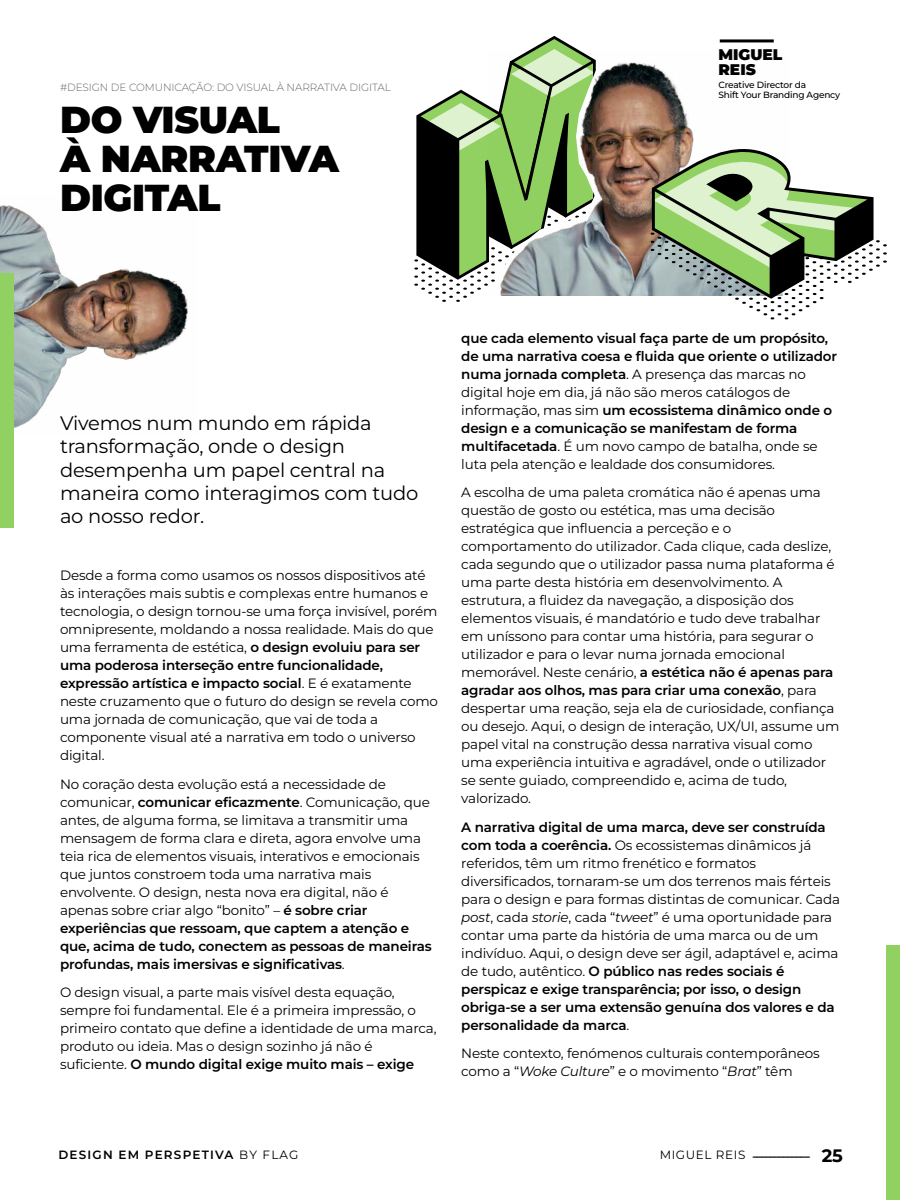
<style>
.page{position:relative;width:900px;height:1200px;background:#fff}
.page>*{position:absolute;margin:0;border:0;box-sizing:border-box;transform-origin:0 0}
.t1{font:900 37.5px/38.7px "Montserrat";letter-spacing:-.01em;color:#000}
.t2{font:19.5px/23.4px "Montserrat";letter-spacing:-.01em;color:#000}
.t3{font:18px "Montserrat";color:#000}
.t4{font:900 15.45px/15.5px "Montserrat";color:#000}
.t5{font:13.5px/18px "Montserrat";letter-spacing:-.01em;color:#000}
.t6{font:600 13.5px/18px "Montserrat";letter-spacing:-.01em;color:#000}
.t7{font:600 12px "Montserrat";letter-spacing:.1em;color:#000}
.t8{font:300 10.5px "Montserrat";letter-spacing:-.01em;color:#666}
.t9{font:500 9px/10.5px "Montserrat";letter-spacing:-.02em;color:#000}
.s1{font-weight:600}
.s2{font-weight:400}
.s3{font-style:italic}
.s4{font-size:12px}
.s5{font-weight:700}
</style>
<div class="page">
<div style="left:886px;top:945px;width:14px;height:255px;background:#91d161"></div>
<svg style="left:414px;top:37px;width:165px;height:265px"></svg>
<img style="left:1px;top:205px;width:187px;height:223px">
<div style="left:0;top:273px;width:14px;height:255px;background:#91d161"></div>
<img style="left:487px;top:50px;width:207px;height:246px">
<svg style="left:650px;top:144px;width:237px;height:176px"></svg>
<hr style="left:720px;top:39px;width:54px;height:3px;background:#000">
<p class="t8" style="left:60px;top:80px;width:332px">#DESIGN DE COMUNICAÇÃO: DO VISUAL À NARRATIVA DIGITAL</p>
<h1 class="t1" style="left:60px;top:98px;width:280px">DO VISUAL<br>À NARRATIVA<br>DIGITAL</h1>
<p class="t4" style="left:718px;top:46px;width:66px">MIGUEL<br>REIS</p>
<p class="t9" style="left:718px;top:79px;width:123px">Creative Director da<br>Shift Your Branding Agency</p>
<h2 class="t2" style="left:60px;top:411px;width:360px">Vivemos num mundo em rápida transformação, onde o design desempenha um papel central na maneira como interagimos com tudo ao nosso redor.</h2>
<p class="t5" style="left:60px;top:566px;width:380px">Desde a forma como usamos os nossos dispositivos até às interações mais subtis e complexas entre humanos e tecnologia, o design tornou-se uma força invisível, porém omnipresente, moldando a nossa realidade. Mais do que uma ferramenta de estética, <span class="s1">o design evoluiu para ser uma poderosa interseção entre funcionalidade, expressão artística e impacto social</span>. E é exatamente neste cruzamento que o futuro do design se revela como uma jornada de comunicação, que vai de toda a componente visual até a narrativa em todo o universo digital.</p>
<p class="t5" style="left:60px;top:775px;width:373px">No coração desta evolução está a necessidade de comunicar, <span class="s1">comunicar eficazmente</span>. Comunicação, que antes, de alguma forma, se limitava a transmitir uma mensagem de forma clara e direta, agora envolve uma teia rica de elementos visuais, interativos e emocionais que juntos constroem toda uma narrativa mais envolvente. O design, nesta nova era digital, não é apenas sobre criar algo “bonito” – <span class="s1">é sobre criar experiências que ressoam, que captem a atenção e que, acima de tudo, conectem as pessoas de maneiras profundas, mais imersivas e significativas</span>.</p>
<p class="t5" style="left:60px;top:983px;width:378px">O design visual, a parte mais visível desta equação, sempre foi fundamental. Ele é a primeira impressão, o primeiro contato que define a identidade de uma marca, produto ou ideia. Mas o design sozinho já não é suficiente. <span class="s1">O mundo digital exige muito mais – exige</span></p>
<p class="t6" style="left:461px;top:329px;width:377px">que cada elemento visual faça parte de um propósito, de uma narrativa coesa e fluida que oriente o utilizador numa jornada completa<span class="s2">. A presença das marcas no digital hoje em dia, já não são meros catálogos de informação, mas sim</span> um ecossistema dinâmico onde o design e a comunicação se manifestam de forma multifacetada<span class="s2">. É um novo campo de batalha, onde se luta pela atenção e lealdade dos consumidores.</span></p>
<p class="t5" style="left:461px;top:483px;width:380px">A escolha de uma paleta cromática não é apenas uma questão de gosto ou estética, mas uma decisão estratégica que influencia a perceção e o comportamento do utilizador. Cada clique, cada deslize, cada segundo que o utilizador passa numa plataforma é uma parte desta história em desenvolvimento. A estrutura, a fluidez da navegação, a disposição dos elementos visuais, é mandatório e tudo deve trabalhar em uníssono para contar uma história, para segurar o utilizador e para o levar numa jornada emocional memorável. Neste cenário, <span class="s1">a estética não é apenas para agradar aos olhos, mas para criar uma conexão</span>, para despertar uma reação, seja ela de curiosidade, confiança ou desejo. Aqui, o design de interação, UX/UI, assume um papel vital na construção dessa narrativa visual como uma experiência intuitiva e agradável, onde o utilizador se sente guiado, compreendido e, acima de tudo, valorizado.</p>
<p class="t5" style="left:461px;top:818px;width:380px"><span class="s1">A narrativa digital de uma marca, deve ser construída com toda a coerência.</span> Os ecossistemas dinâmicos já referidos, têm um ritmo frenético e formatos diversificados, tornaram-se um dos terrenos mais férteis para o design e para formas distintas de comunicar. Cada <span class="s3">post</span>, cada <span class="s3">storie</span>, cada “<span class="s3">tweet</span>” é uma oportunidade para contar uma parte da história de uma marca ou de um indivíduo. Aqui, o design deve ser ágil, adaptável e, acima de tudo, autêntico. <span class="s1">O público nas redes sociais é perspicaz e exige transparência; por isso, o design obriga-se a ser uma extensão genuína dos valores e da personalidade da marca</span>.</p>
<p class="t5" style="left:461px;top:1044px;width:360px">Neste contexto, fenómenos culturais contemporâneos como a “<span class="s3">Woke Culture</span>” e o movimento “<span class="s3">Brat</span>” têm</p>
<p class="t7" style="left:58px;top:1147px;width:242px">DESIGN EM PERSPETIVA <span class="s2">BY FLAG</span></p>
<h3 class="t3" style="left:660px;top:1143px;width:185px"><span class="s4">M I G U E L R E I S</span> ------------- <span class="s5">25</span></h3>
</div>
